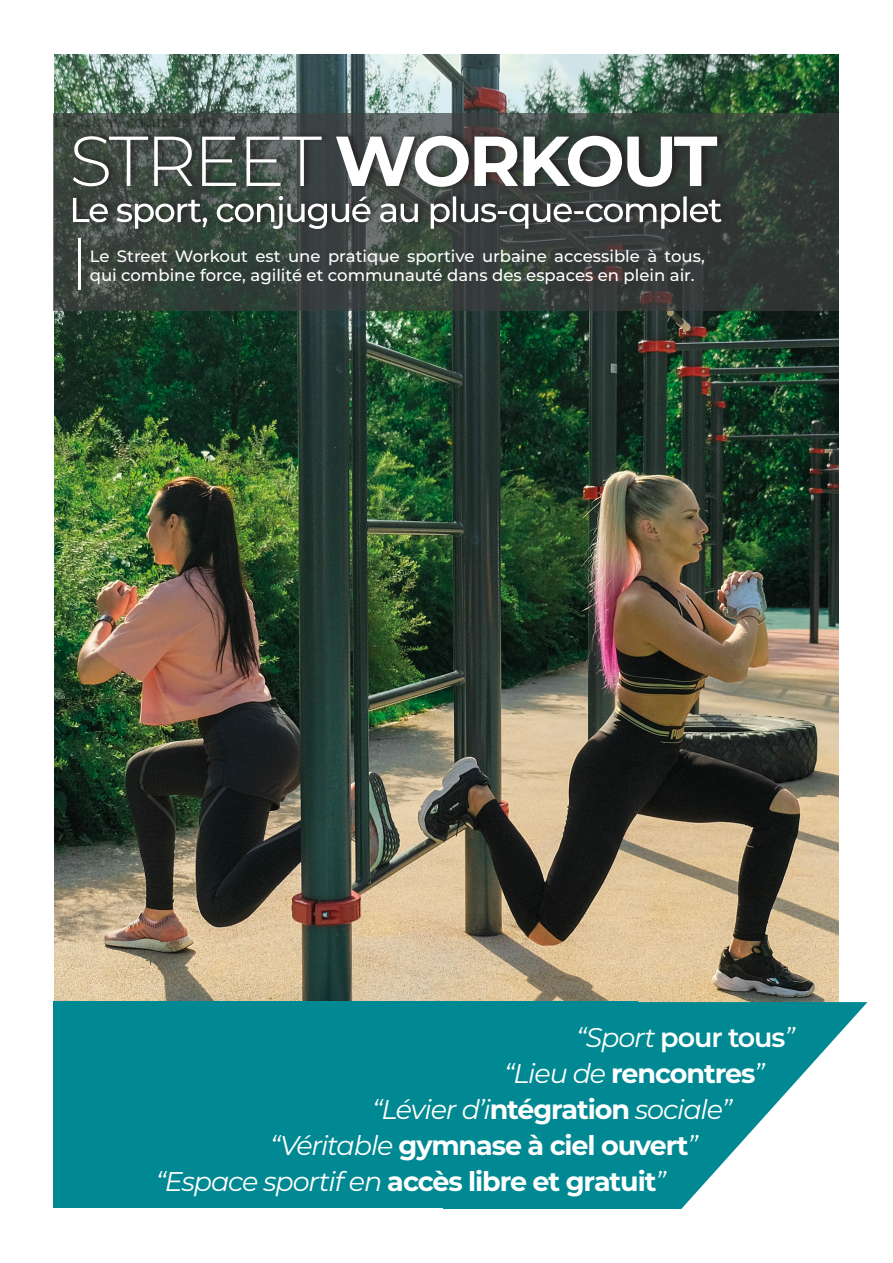
<style>
.page{position:relative;width:893px;height:1263px;background:#fff}
.page>*{position:absolute;margin:0;border:0;box-sizing:border-box;transform-origin:0 0}
.t1{font:700 27px "Montserrat";letter-spacing:-.04em;color:#fff}
.t2{font:italic 27px "Montserrat";letter-spacing:-.04em;color:#fff}
.t3{font:600 27px "Montserrat";letter-spacing:-.04em;color:#fff}
.t4{font:500 16.5px/19.5px "Montserrat";color:#fff}
.s1{font-weight:400;font-style:italic}
.s2{font-weight:700;font-style:normal}
</style>
<div class="page">
<img style="left:54px;top:54px;width:785px;height:948px">
<svg style="left:53px;top:114px;width:786px;height:197px;background:#38423d"></svg>
<div style="left:73px;top:130px;width:653px;height:60px;background:#231f20;opacity:.75"></div>
<svg style="left:73px;top:136px;width:644px;height:51px"></svg>
<div style="left:72px;top:191px;width:658px;height:41px;background:#231f20;opacity:.75"></div>
<svg style="left:73px;top:196px;width:649px;height:33px"></svg>
<div style="left:53px;top:1001px;width:584px;height:207px;background:#008992"></div>
<svg style="left:443px;top:1002px;width:424px;height:207px;fill:#008992"></svg>
<hr style="left:79px;top:238px;width:2px;height:51px;background:#fff">
<p class="t4" style="left:90px;top:246px;width:617px">Le Street Workout est une pratique sportive urbaine accessible à tous, qui combine force, agilité et communauté dans des espaces en plein air.</p>
<p class="t3" style="left:576px;top:1018px;width:220px"><span class="s1">“Sport</span> pour tous<span class="s1">”</span></p>
<p class="t1" style="left:504px;top:1054px;width:262px"><span class="s1">“Lieu de</span> rencontres<span class="s1">”</span></p>
<p class="t2" style="left:372px;top:1090px;width:362px">“Lévier d’i<span class="s2">ntégration</span> sociale”</p>
<p class="t1" style="left:270px;top:1126px;width:429px"><span class="s1">“Véritable</span> gymnase à ciel ouvert<span class="s1">”</span></p>
<p class="t1" style="left:156px;top:1162px;width:512px"><span class="s1">“Espace sportif en</span> accès libre et gratuit<span class="s1">”</span></p>
</div>
